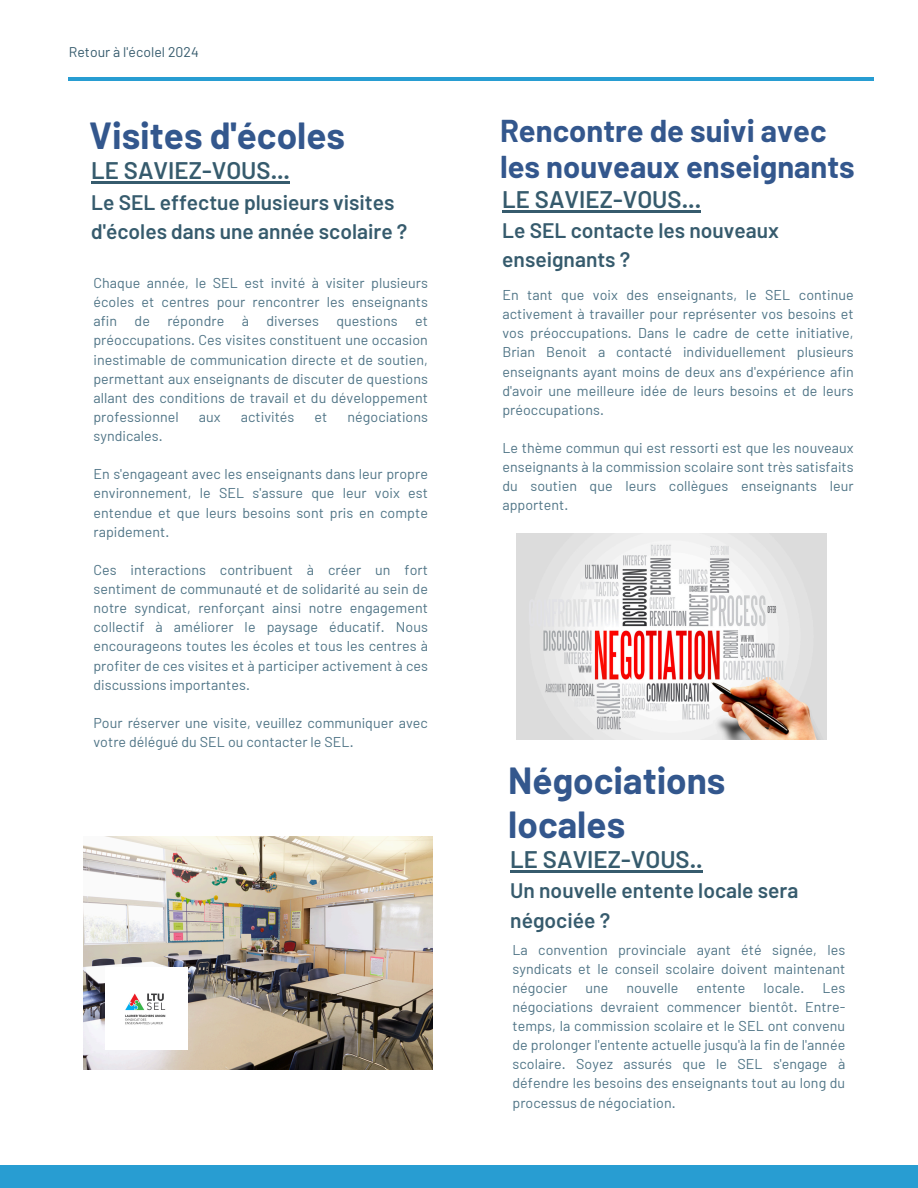
<style>
.page{position:relative;width:918px;height:1188px;background:#fff}
.page>*{position:absolute;margin:0;border:0;box-sizing:border-box;transform-origin:0 0}
.t1{font:700 36.9px/43.3px "Barlow";color:#33578d}
.t2{font:700 30.9px/36px "Barlow";color:#33578d}
.t3{font:600 24px "Barlow";color:#365b6d}
.t4{font:600 21px/29.2px "Barlow";color:#365b6d}
.t5{font:14.25px/19.2px "Barlow";letter-spacing:.005em;color:#4f7486;text-align:justify}
.t6{font:13.95px "Barlow";letter-spacing:.005em;color:#365b6d}
</style>
<div class="page">
<div style="left:0;top:1165px;width:918px;height:23px;background:#289dd2"></div>
<hr style="left:69px;top:78px;width:805px;height:3px;background:#289dd2">
<img style="left:517px;top:534px;width:309px;height:206px">
<img style="left:84px;top:837px;width:349px;height:232px">
<img style="left:105px;top:967px;width:82px;height:82px">
<hr style="left:502px;top:210px;width:199px;height:2px;background:#365b6d">
<hr style="left:91px;top:182px;width:199px;height:2px;background:#365b6d">
<hr style="left:510px;top:870px;width:193px;height:2px;background:#365b6d">
<p class="t6" style="left:69px;top:43px;width:132px">Retour à l'écolel 2024</p>
<p class="t1" style="left:89px;top:113px;width:257px">Visites d'écoles</p>
<p class="t3" style="left:91px;top:155px;width:200px">LE SAVIEZ-VOUS...</p>
<p class="t4" style="left:91px;top:187px;width:318px">Le SEL effectue plusieurs visites d'écoles dans une année scolaire ?</p>
<p class="t5" style="left:93px;top:273px;width:336px">Chaque année, le SEL est invité à visiter plusieurs écoles et centres pour rencontrer les enseignants afin de répondre à diverses questions et préoccupations. Ces visites constituent une occasion inestimable de communication directe et de soutien, permettant aux enseignants de discuter de questions allant des conditions de travail et du développement professionnel</p>
<p class="t5" style="left:199px;top:407px;width:23px">aux</p>
<p class="t5" style="left:241px;top:407px;width:55px">activités</p>
<p class="t5" style="left:315px;top:407px;width:14px">et</p>
<p class="t5" style="left:348px;top:407px;width:82px">négociations</p>
<p class="t5" style="left:93px;top:426px;width:71px">syndicales.</p>
<h2 class="t5" style="left:93px;top:464px;width:336px">En s'engageant avec les enseignants dans leur propre environnement, le SEL s'assure que leur voix est entendue et que leurs besoins sont pris en compte rapidement.</h2>
<h3 class="t5" style="left:93px;top:560px;width:336px">Ces interactions contribuent à créer un fort sentiment de communauté et de solidarité au sein de notre syndicat, renforçant ainsi notre engagement collectif à améliorer le paysage éducatif. Nous encourageons toutes les écoles et tous les centres à profiter de ces visites et à participer activement à ces discussions importantes.</h3>
<p class="t5" style="left:93px;top:713px;width:336px">Pour réserver une visite, veuillez communiquer avec votre délégué du SEL ou contacter le SEL.</p>
<p class="t2" style="left:500px;top:112px;width:356px">Rencontre de suivi avec les nouveaux enseignants</p>
<p class="t3" style="left:502px;top:184px;width:200px">LE SAVIEZ-VOUS...</p>
<p class="t4" style="left:502px;top:215px;width:278px">Le SEL contacte les nouveaux enseignants ?</p>
<p class="t5" style="left:502px;top:285px;width:353px">En tant que voix des enseignants, le SEL continue activement à travailler pour représenter vos besoins et vos préoccupations. Dans le cadre de cette initiative, Brian Benoit a contacté individuellement plusieurs enseignants ayant moins de deux ans d'expérience afin d'avoir une meilleure idée de leurs besoins et de leurs préoccupations.</p>
<p class="t5" style="left:502px;top:438px;width:353px">Le thème commun qui est ressorti est que les nouveaux enseignants à la commission scolaire sont très satisfaits du soutien que leurs collègues enseignants leur apportent.</p>
<h3 class="t1" style="left:508px;top:758px;width:219px">Négociations locales</h3>
<p class="t3" style="left:510px;top:844px;width:194px">LE SAVIEZ-VOUS..</p>
<p class="t4" style="left:510px;top:875px;width:290px">Un nouvelle entente locale sera négociée ?</p>
<h1 class="t5" style="left:513px;top:939px;width:334px">La convention provinciale ayant été signée, les syndicats et le conseil scolaire doivent maintenant négocier</h1>
<h1 class="t5" style="left:513px;top:977px;width:334px;text-indent:310px">Les négociations devraient commencer bientôt. Entre&shy;temps, la commission scolaire et le SEL ont convenu de prolonger l'entente actuelle jusqu'à la fin de l'année scolaire. Soyez assurés que le SEL s'engage à défendre les besoins des enseignants tout au long du processus de négociation.</h1>
<h1 class="t5" style="left:585px;top:977px;width:25px">une</h1>
<h1 class="t5" style="left:626px;top:977px;width:54px">nouvelle</h1>
<h1 class="t5" style="left:697px;top:977px;width:50px">entente</h1>
<h1 class="t5" style="left:764px;top:977px;width:42px">locale.</h1>
</div>
